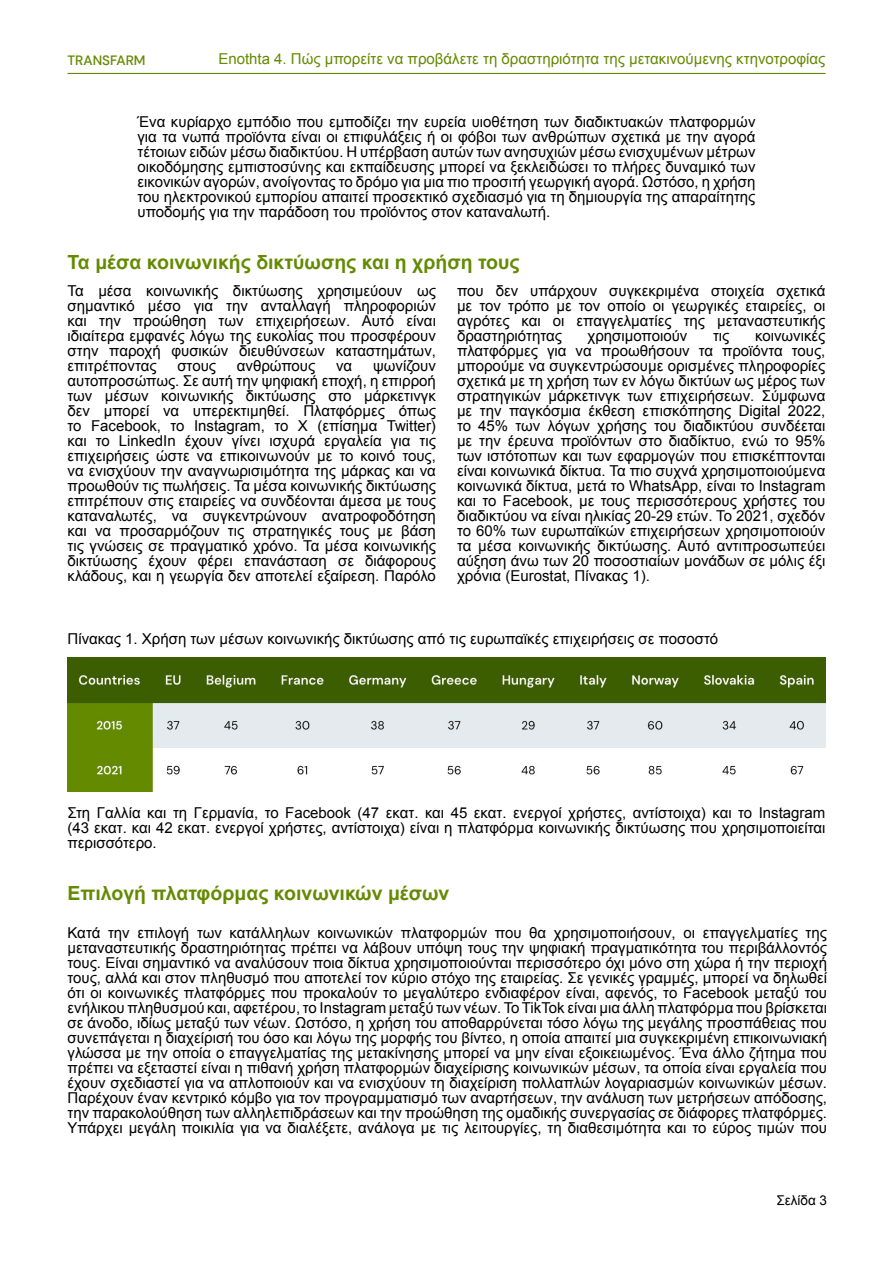
<style>
.page{position:relative;width:893px;height:1263px;background:#fff}
.page>*{position:absolute;margin:0;border:0;box-sizing:border-box;transform-origin:0 0}
.t1{font:700 19.5px "Arial";color:#648a00}
.t2{font:15px/15px "Arial";color:#000;text-align:justify}
.t3{font:15px "Arial";color:#648a00}
.t4{font:500 13.5px "DM Sans";color:#648a00}
.t5{font:13.5px "Arial";color:#000}
</style>
<div class="page">
<hr style="left:68px;top:73px;width:757px;height:1px;background:#648a00">
<img style="left:68px;top:658px;width:757px;height:134px">
<p class="t4" style="left:67px;top:52px;width:80px">TRANSFARM</p>
<p class="t3" style="left:218px;top:48px;width:609px">Enothta 4. Πώς μπορείτε να προβάλετε τη δραστηριότητα της μετακινούμενης κτηνοτροφίας</p>
<p class="t2" style="left:137px;top:114px;width:620px">Ένα κυρίαρχο εμπόδιο που εμποδίζει την ευρεία υιοθέτηση των διαδικτυακών πλατφορμών για τα νωπά προϊόντα είναι οι επιφυλάξεις ή οι φόβοι των ανθρώπων σχετικά με την αγορά τέτοιων ειδών μέσω διαδικτύου. Η υπέρβαση αυτών των ανησυχιών μέσω ενισχυμένων μέτρων οικοδόμησης εμπιστοσύνης και εκπαίδευσης μπορεί να ξεκλειδώσει το πλήρες δυναμικό των εικονικών αγορών, ανοίγοντας το δρόμο για μια πιο προσιτή γεωργική αγορά. Ωστόσο, η χρήση του ηλεκτρονικού εμπορίου απαιτεί προσεκτικό σχεδιασμό για τη δημιουργία της απαραίτητης υποδομής για την παράδοση του προϊόντος στον καταναλωτή.</p>
<h1 class="t1" style="left:68px;top:249px;width:454px">Τα μέσα κοινωνικής δικτύωσης και η χρήση τους</h1>
<p class="t2" style="left:68px;top:284px;width:370px">Τα μέσα κοινωνικής δικτύωσης χρησιμεύουν ως σημαντικό μέσο για την ανταλλαγή πληροφοριών και την προώθηση των επιχειρήσεων. Αυτό είναι ιδιαίτερα εμφανές λόγω της ευκολίας που προσφέρουν στην παροχή φυσικών διευθύνσεων καταστημάτων, επιτρέποντας</p>
<p class="t2" style="left:177px;top:359px;width:40px">στους</p>
<p class="t2" style="left:237px;top:359px;width:80px">ανθρώπους</p>
<p class="t2" style="left:336px;top:359px;width:18px">να</p>
<p class="t2" style="left:68px;top:359px;width:370px;text-indent:306px">ψωνίζουν αυτοπροσώπως. Σε αυτή την ψηφιακή εποχή, η επιρροή των μέσων κοινωνικής δικτύωσης στο μάρκετινγκ δεν μπορεί να υπερεκτιμηθεί. Πλατφόρμες όπως το Facebook, το Instagram, το X (επίσημα Twitter) και το LinkedIn έχουν γίνει ισχυρά εργαλεία για τις επιχειρήσεις ώστε να επικοινωνούν με το κοινό τους, να ενισχύουν την αναγνωρισιμότητα της μάρκας και να προωθούν τις πωλήσεις. Τα μέσα κοινωνικής δικτύωσης επιτρέπουν στις εταιρείες να συνδέονται άμεσα με τους καταναλωτές, να συγκεντρώνουν ανατροφοδότηση και να προσαρμόζουν τις στρατηγικές τους με βάση τις γνώσεις σε πραγματικό χρόνο. Τα μέσα κοινωνικής δικτύωσης έχουν φέρει επανάσταση σε διάφορους κλάδους, και η γεωργία δεν αποτελεί εξαίρεση. Παρόλο</p>
<p class="t2" style="left:457px;top:284px;width:370px">που δεν υπάρχουν συγκεκριμένα στοιχεία σχετικά με τον τρόπο με τον οποίο οι γεωργικές εταιρείες, οι αγρότες και οι επαγγελματίες της μεταναστευτικής δραστηριότητας</p>
<p class="t2" style="left:457px;top:329px;width:370px;text-indent:298px">κοινωνικές πλατφόρμες για να προωθήσουν τα προϊόντα τους, μπορούμε να συγκεντρώσουμε ορισμένες πληροφορίες σχετικά με τη χρήση των εν λόγω δικτύων ως μέρος των στρατηγικών μάρκετινγκ των επιχειρήσεων. Σύμφωνα με την παγκόσμια έκθεση επισκόπησης Digital 2022, το 45% των λόγων χρήσης του διαδικτύου συνδέεται με την έρευνα προϊόντων στο διαδίκτυο, ενώ το 95% των ιστότοπων και των εφαρμογών που επισκέπτονται είναι κοινωνικά δίκτυα. Τα πιο συχνά χρησιμοποιούμενα κοινωνικά δίκτυα, μετά το WhatsApp, είναι το Instagram και το Facebook, με τους περισσότερους χρήστες του διαδικτύου να είναι ηλικίας 20-29 ετών. Το 2021, σχεδόν το 60% των ευρωπαϊκών επιχειρήσεων χρησιμοποιούν τα μέσα κοινωνικής δικτύωσης. Αυτό αντιπροσωπεύει αύξηση άνω των 20 ποσοστιαίων μονάδων σε μόλις έξι χρόνια (Eurostat, Πίνακας 1).</p>
<p class="t2" style="left:587px;top:329px;width:101px">χρησιμοποιούν</p>
<p class="t2" style="left:713px;top:329px;width:18px">τις</p>
<p class="t2" style="left:68px;top:632px;width:652px">Πίνακας 1. Χρήση των μέσων κοινωνικής δικτύωσης από τις ευρωπαϊκές επιχειρήσεις σε ποσοστό</p>
<p class="t2" style="left:68px;top:806px;width:759px">Στη Γαλλία και τη Γερμανία, το Facebook (47 εκατ. και 45 εκατ. ενεργοί χρήστες, αντίστοιχα) και το Instagram (43 εκατ. και 42 εκατ. ενεργοί χρήστες, αντίστοιχα) είναι η πλατφόρμα κοινωνικής δικτύωσης που χρησιμοποιείται περισσότερο.</p>
<h1 class="t1" style="left:68px;top:880px;width:383px">Επιλογή πλατφόρμας κοινωνικών μέσων</h1>
<p class="t2" style="left:68px;top:925px;width:761px">Κατά την επιλογή των κατάλληλων κοινωνικών πλατφορμών που θα χρησιμοποιήσουν, οι επαγγελματίες της μεταναστευτικής δραστηριότητας πρέπει να λάβουν υπόψη τους την ψηφιακή πραγματικότητα του περιβάλλοντός τους. Είναι σημαντικό να αναλύσουν ποια δίκτυα χρησιμοποιούνται περισσότερο όχι μόνο στη χώρα ή την περιοχή τους, αλλά και στον πληθυσμό που αποτελεί τον κύριο στόχο της εταιρείας. Σε γενικές γραμμές, μπορεί να δηλωθεί ότι οι κοινωνικές πλατφόρμες που προκαλούν το μεγαλύτερο ενδιαφέρον είναι, αφενός, το Facebook μεταξύ του ενήλικου πληθυσμού και, αφετέρου, το Instagram μεταξύ των νέων. Το TikTok είναι μια άλλη πλατφόρμα που βρίσκεται σε άνοδο, ιδίως μεταξύ των νέων. Ωστόσο, η χρήση του αποθαρρύνεται τόσο λόγω της μεγάλης προσπάθειας που συνεπάγεται η διαχείρισή του όσο και λόγω της μορφής του βίντεο, η οποία απαιτεί μια συγκεκριμένη επικοινωνιακή γλώσσα με την οποία ο επαγγελματίας της μετακίνησης μπορεί να μην είναι εξοικειωμένος. Ένα άλλο ζήτημα που πρέπει να εξεταστεί είναι η πιθανή χρήση πλατφορμών διαχείρισης κοινωνικών μέσων, τα οποία είναι εργαλεία που έχουν σχεδιαστεί για να απλοποιούν και να ενισχύουν τη διαχείριση πολλαπλών λογαριασμών κοινωνικών μέσων.<br>Παρέχουν έναν κεντρικό κόμβο για τον προγραμματισμό των αναρτήσεων, την ανάλυση των μετρήσεων απόδοσης, την παρακολούθηση των αλληλεπιδράσεων και την προώθηση της ομαδικής συνεργασίας σε διάφορες πλατφόρμες.<br>Υπάρχει μεγάλη ποικιλία για να διαλέξετε, ανάλογα με τις λειτουργίες, τη διαθεσιμότητα και το εύρος τιμών που</p>
<p class="t5" style="left:776px;top:1192px;width:52px">Σελίδα 3</p>
</div>
